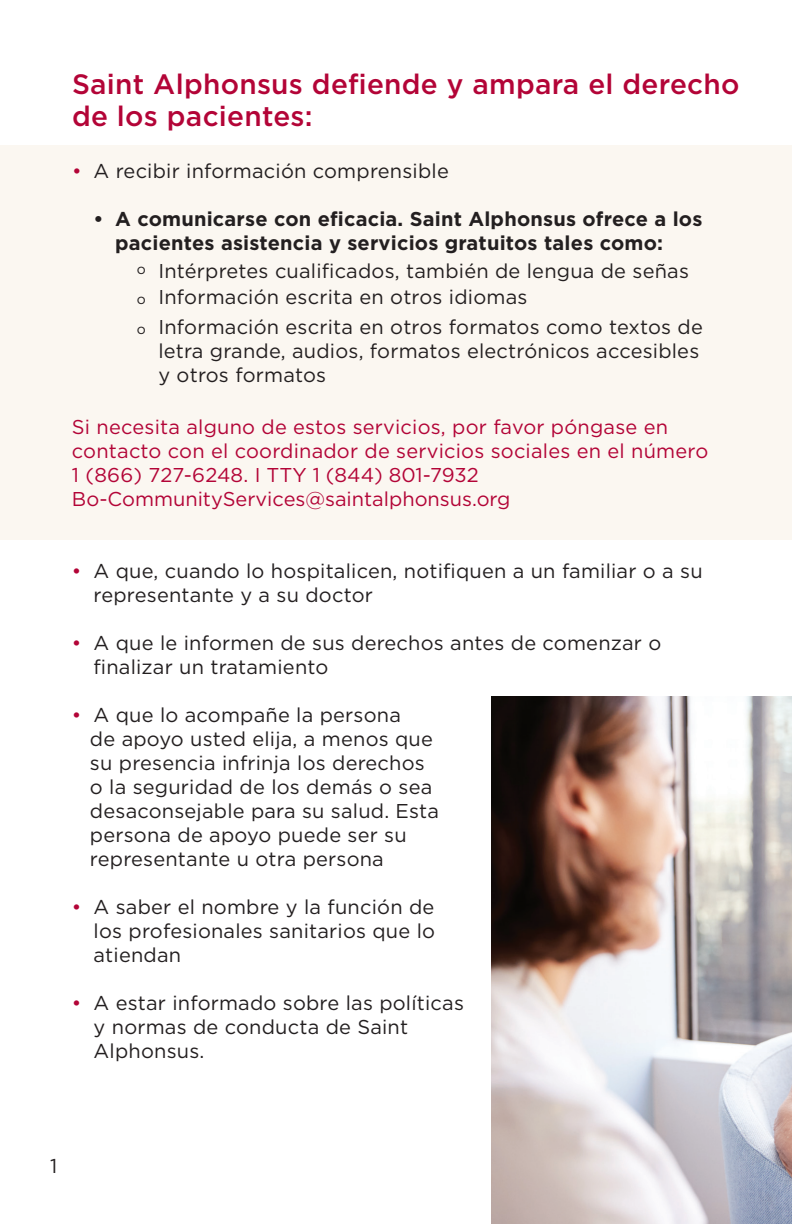
<style>
.page{position:relative;width:792px;height:1224px;background:#fff}
.page>*{position:absolute;margin:0;border:0;box-sizing:border-box;transform-origin:0 0}
.t1{font:500 28px/32px "Gotham";letter-spacing:.01em;color:#b30437}
.t2{font:20px/24px "Gotham";letter-spacing:.01em;color:#231f20}
.t3{font:20px/24px "Gotham";letter-spacing:.01em;color:#b30437}
.t4{font:700 20px/24px "Gotham";letter-spacing:.01em;color:#231f20}
.s1{color:#b30437}
.s2{font-size:14px}
</style>
<div class="page">
<img style="left:491px;top:697px;width:301px;height:527px">
<div style="left:0;top:145px;width:792px;height:395px;background:#fbf7f1"></div>
<h1 class="t1" style="left:72px;top:68px;width:669px">Saint Alphonsus defiende y ampara el derecho de los pacientes:</h1>
<p class="t2" style="left:72px;top:159px;width:378px"><span class="s1">•</span> A recibir información comprensible</p>
<p class="t4" style="left:115px;top:207px;width:589px;text-indent:-22px">• A comunicarse con eficacia. Saint Alphonsus ofrece a los pacientes asistencia y servicios gratuitos tales como:</p>
<p class="t2" style="left:137px;top:258px;width:554px;line-height:26px"><sup>o</sup> Intérpretes cualificados, también de lengua de señas <span class="s2">o</span> Información escrita en otros idiomas</p>
<p class="t2" style="left:158px;top:315px;width:546px;text-indent:-22px"><span class="s2">o</span> Información escrita en otros formatos como textos de letra grande, audios, formatos electrónicos accesibles y otros formatos</p>
<p class="t3" style="left:72px;top:415px;width:638px">Si necesita alguno de estos servicios, por favor póngase en contacto con el coordinador de servicios sociales en el número 1 (866) 727-6248. I TTY 1 (844) 801-7932<br>Bo-CommunityServices@saintalphonsus.org</p>
<p class="t2" style="left:94px;top:559px;width:611px;text-indent:-22px"><span class="s1">•</span> A que, cuando lo hospitalicen, notifiquen a un familiar o a su representante y a su doctor</p>
<p class="t2" style="left:94px;top:631px;width:569px;text-indent:-22px"><span class="s1">•</span> A que le informen de sus derechos antes de comenzar o finalizar un tratamiento</p>
<p class="t2" style="left:90px;top:703px;width:351px;text-indent:-18px"><span class="s1">•</span> A que lo acompañe la persona<br>de apoyo usted elija, a menos que su presencia infrinja los derechos o la seguridad de los demás o sea desaconsejable para su salud. Esta persona de apoyo puede ser su representante u otra persona</p>
<p class="t2" style="left:94px;top:895px;width:343px;text-align:justify;text-indent:-22px"><span class="s1">•</span> A saber el nombre y la función de los profesionales sanitarios que lo atiendan</p>
<p class="t2" style="left:94px;top:991px;width:372px;text-indent:-22px"><span class="s1">•</span> A estar informado sobre las políticas y normas de conducta de Saint<br>Alphonsus.</p>
<p class="t2" style="left:50px;top:1154px;width:9px">1</p>
</div>
